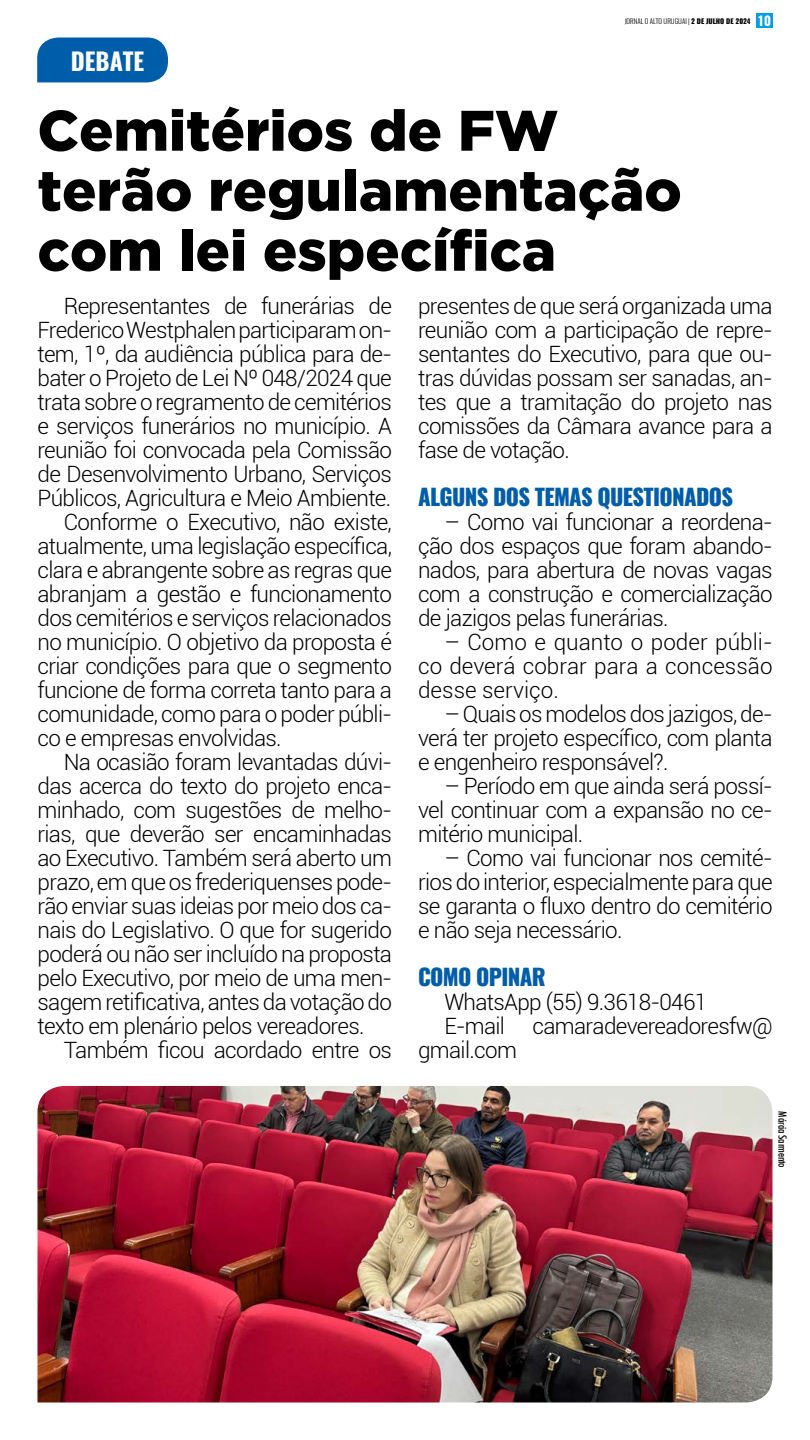
<style>
.page{position:relative;width:810px;height:1440px;background:#fff}
.page>*{position:absolute;margin:0;border:0;box-sizing:border-box;transform-origin:0 0}
.t1{font:900 57px/60px "Gotham";color:#000}
.t2{font:700 24px "Oswald";color:#fff}
.t3{font:300 22.5px/24px "Roboto";letter-spacing:-.03em;color:#000;text-align:justify}
.t4{font:800 22.5px "Oswald";letter-spacing:-.03em;color:#005da9}
.t5{font:500 condensed 11.25px "Futura BT";letter-spacing:-.02em;color:#000}
.t6{font:300 6.98px "Oswald";color:#000}
.s1{font-weight:800}
.s2{font-weight:700;font-size:12.9px;color:#fff}
</style>
<div class="page">
<div style="left:756px;top:13px;width:16px;height:14px;background:#009fe3"></div>
<div style="left:37px;top:38px;width:131px;height:44px;background:#005da9"></div>
<img style="left:38px;top:1086px;width:734px;height:316px">
<p class="t2" style="left:71px;top:45px;width:75px">DEBATE</p>
<p class="t6" style="left:625px;top:16px;width:148px">JORNAL O ALTO URUGUAI | <span class="s1">2 DE JULHO DE 2024</span> <span class="s2">10</span></p>
<h1 class="t1" style="left:38px;top:99px;width:646px">Cemitérios de FW terão regulamentação com lei específica</h1>
<p class="t3" style="left:64px;top:293px;width:330px">Representantes de funerárias de</p>
<p class="t3" style="left:37px;top:317px;width:356px">Frederico Westphalen participaram on-</p>
<p class="t3" style="left:37px;top:341px;width:356px">tem, 1º, da audiência pública para de-</p>
<p class="t3" style="left:37px;top:365px;width:356px">bater o Projeto de Lei Nº 048/2024 que</p>
<p class="t3" style="left:37px;top:389px;width:356px">trata sobre o regramento de cemitérios</p>
<p class="t3" style="left:37px;top:413px;width:356px">e serviços funerários no município. A</p>
<p class="t3" style="left:37px;top:437px;width:356px">reunião foi convocada pela Comissão</p>
<p class="t3" style="left:37px;top:461px;width:356px">de Desenvolvimento Urbano, Serviços</p>
<p class="t3" style="left:37px;top:485px;width:355px">Públicos, Agricultura e Meio Ambiente.</p>
<p class="t3" style="left:64px;top:509px;width:330px">Conforme o Executivo, não existe,</p>
<p class="t3" style="left:37px;top:533px;width:356px">atualmente, uma legislação específica,</p>
<p class="t3" style="left:37px;top:558px;width:356px">clara e abrangente sobre as regras que</p>
<p class="t3" style="left:37px;top:582px;width:356px">abranjam a gestão e funcionamento</p>
<p class="t3" style="left:37px;top:606px;width:356px">dos cemitérios e serviços relacionados</p>
<p class="t3" style="left:37px;top:630px;width:356px">no município. O objetivo da proposta é</p>
<p class="t3" style="left:37px;top:654px;width:356px">criar condições para que o segmento</p>
<p class="t3" style="left:37px;top:678px;width:356px">funcione de forma correta tanto para a</p>
<p class="t3" style="left:37px;top:702px;width:356px">comunidade, como para o poder públi-</p>
<p class="t3" style="left:37px;top:726px;width:246px">co e empresas envolvidas.</p>
<p class="t3" style="left:64px;top:750px;width:330px">Na ocasião foram levantadas dúvi-</p>
<p class="t3" style="left:37px;top:774px;width:356px">das acerca do texto do projeto enca-</p>
<p class="t3" style="left:37px;top:798px;width:356px">minhado, com sugestões de melho-</p>
<p class="t3" style="left:37px;top:822px;width:356px">rias, que deverão ser encaminhadas</p>
<p class="t3" style="left:37px;top:846px;width:356px">ao Executivo. Também será aberto um</p>
<p class="t3" style="left:37px;top:870px;width:356px">prazo, em que os frederiquenses pode-</p>
<p class="t3" style="left:37px;top:894px;width:356px">rão enviar suas ideias por meio dos ca-</p>
<p class="t3" style="left:37px;top:918px;width:356px">nais do Legislativo. O que for sugerido</p>
<p class="t3" style="left:37px;top:942px;width:356px">poderá ou não ser incluído na proposta</p>
<p class="t3" style="left:37px;top:966px;width:356px">pelo Executivo, por meio de uma men-</p>
<p class="t3" style="left:37px;top:990px;width:356px">sagem retificativa, antes da votação do</p>
<p class="t3" style="left:37px;top:1014px;width:329px">texto em plenário pelos vereadores.</p>
<p class="t3" style="left:64px;top:1038px;width:330px">Também ficou acordado entre os</p>
<p class="t3" style="left:418px;top:294px;width:356px">presentes de que será organizada uma reunião com a participação de repre&shy;sentantes do Executivo, para que ou&shy;tras dúvidas possam ser sanadas, an&shy;tes que a tramitação do projeto nas comissões da Câmara avance para a fase de votação.</p>
<p class="t4" style="left:418px;top:481px;width:317px">ALGUNS DOS TEMAS QUESTIONADOS</p>
<p class="t3" style="left:418px;top:509px;width:356px;text-indent:26px">– Como vai funcionar a reordena&shy;ção dos espaços que foram abando&shy;nados, para abertura de novas vagas com a construção e comercialização de jazigos pelas funerárias.</p>
<p class="t3" style="left:418px;top:629px;width:356px;text-indent:26px">– Como e quanto o poder públi&shy;co deverá cobrar para a concessão desse serviço.</p>
<p class="t3" style="left:418px;top:701px;width:356px;text-indent:26px">– Quais os modelos dos jazigos, de&shy;verá ter projeto específico, com planta e engenheiro responsável?.</p>
<p class="t3" style="left:418px;top:774px;width:356px;text-indent:26px">– Período em que ainda será possí&shy;vel continuar com a expansão no ce&shy;mitério municipal.</p>
<p class="t3" style="left:418px;top:846px;width:356px;text-indent:26px">– Como vai funcionar nos cemité&shy;rios do interior, especialmente para que se garanta o fluxo dentro do cemitério e não seja necessário.</p>
<p class="t4" style="left:418px;top:961px;width:129px">COMO OPINAR</p>
<p class="t3" style="left:444px;top:989px;width:264px">WhatsApp (55) 9.3618-0461</p>
<p class="t3" style="left:444px;top:1013px;width:330px">E-mail camaradevereadoresfw@</p>
<p class="t3" style="left:418px;top:1037px;width:100px">gmail.com</p>
<p class="t5" style="left:789px;top:1111px;width:58px;rotate:90deg">Márcia Sarmento</p>
</div>
